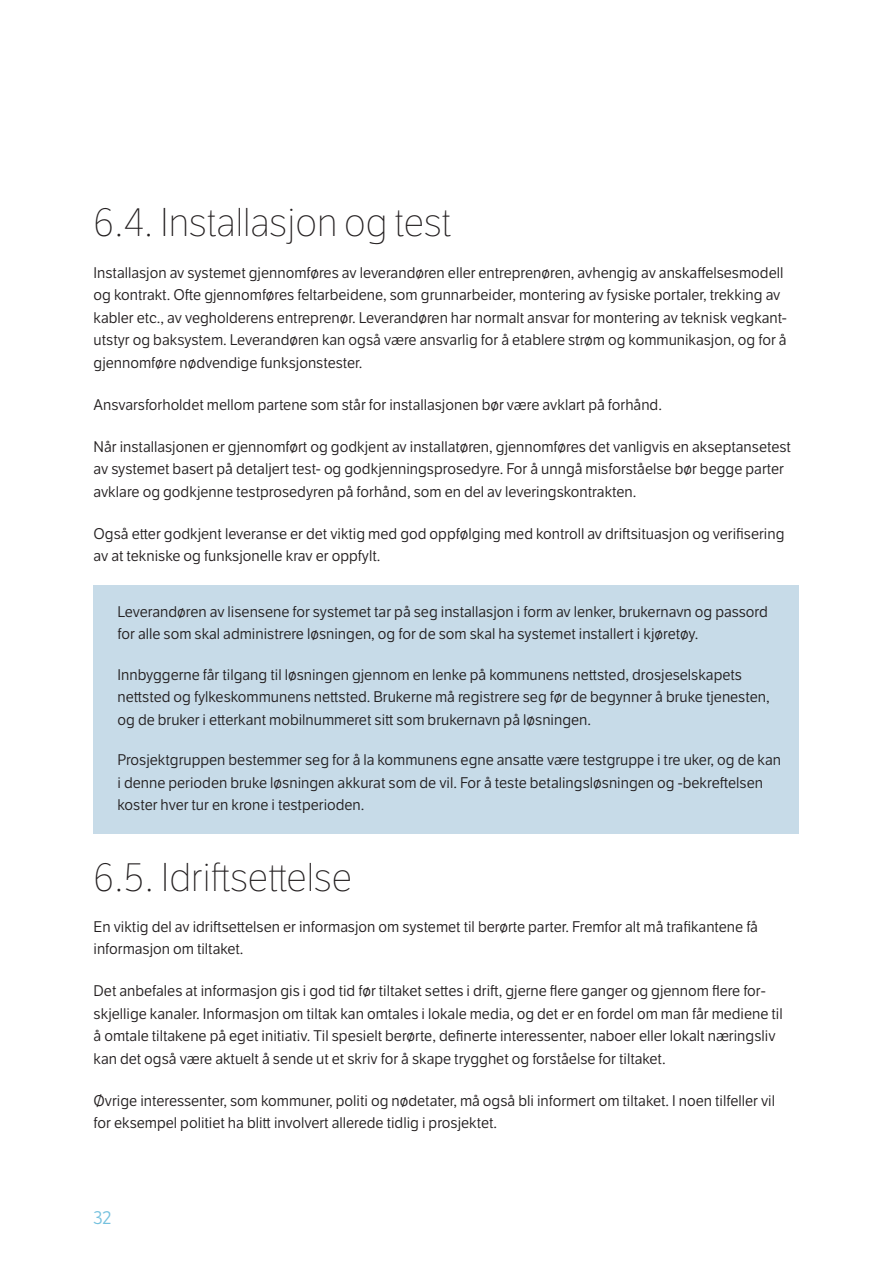
<style>
.page{position:relative;width:893px;height:1263px;background:#fff}
.page>*{position:absolute;margin:0;border:0;box-sizing:border-box;transform-origin:0 0}
.t1{font:100 39px "LFT Etica Display";color:#231f20}
.t2{font:18px "LFT Etica";color:#75c1de}
.t3{font:15px/22.5px "LFT Etica";color:#231f20}
</style>
<div class="page">
<div style="left:94px;top:585px;width:705px;height:248px;background:#c7dbe8"></div>
<h1 class="t1" style="left:94px;top:200px;width:359px">6.4. Installasjon og test</h1>
<p class="t3" style="left:94px;top:262px;width:695px">Installasjon av systemet gjennomføres av leverandøren eller entreprenøren, avhengig av anskaffelsesmodell og kontrakt. Ofte gjennomføres feltarbeidene, som grunnarbeider, montering av fysiske portaler, trekking av kabler etc., av vegholderens entreprenør. Leverandøren har normalt ansvar for montering av teknisk vegkant&shy;utstyr og baksystem. Leverandøren kan også være ansvarlig for å etablere strøm og kommunikasjon, og for å gjennomføre nødvendige funksjonstester.</p>
<p class="t3" style="left:94px;top:394px;width:570px">Ansvarsforholdet mellom partene som står for installasjonen bør være avklart på forhånd.</p>
<p class="t3" style="left:94px;top:436px;width:699px">Når installasjonen er gjennomført og godkjent av installatøren, gjennomføres det vanligvis en akseptansetest av systemet basert på detaljert test- og godkjenningsprosedyre. For å unngå misforståelse bør begge parter avklare og godkjenne testprosedyren på forhånd, som en del av leveringskontrakten.</p>
<p class="t3" style="left:94px;top:523px;width:692px">Også etter godkjent leveranse er det viktig med god oppfølging med kontroll av driftsituasjon og verifisering av at tekniske og funksjonelle krav er oppfylt.</p>
<p class="t3" style="left:118px;top:601px;width:652px">Leverandøren av lisensene for systemet tar på seg installasjon i form av lenker, brukernavn og passord for alle som skal administrere løsningen, og for de som skal ha systemet installert i kjøretøy.</p>
<p class="t3" style="left:118px;top:664px;width:654px">Innbyggerne får tilgang til løsningen gjennom en lenke på kommunens nettsted, drosjeselskapets nettsted og fylkeskommunens nettsted. Brukerne må registrere seg før de begynner å bruke tjenesten, og de bruker i etterkant mobilnummeret sitt som brukernavn på løsningen.</p>
<p class="t3" style="left:118px;top:749px;width:665px">Prosjektgruppen bestemmer seg for å la kommunens egne ansatte være testgruppe i tre uker, og de kan i denne perioden bruke løsningen akkurat som de vil. For å teste betalingsløsningen og -bekreftelsen koster hver tur en krone i testperioden.</p>
<h1 class="t1" style="left:94px;top:856px;width:260px">6.5. Idriftsettelse</h1>
<p class="t3" style="left:94px;top:916px;width:666px">En viktig del av idriftsettelsen er informasjon om systemet til berørte parter. Fremfor alt må trafikantene få informasjon om tiltaket.</p>
<p class="t3" style="left:94px;top:980px;width:691px">Det anbefales at informasjon gis i god tid før tiltaket settes i drift, gjerne flere ganger og gjennom flere for&shy;skjellige kanaler. Informasjon om tiltak kan omtales i lokale media, og det er en fordel om man får mediene til å omtale tiltakene på eget initiativ. Til spesielt berørte, definerte interessenter, naboer eller lokalt næringsliv kan det også være aktuelt å sende ut et skriv for å skape trygghet og forståelse for tiltaket.</p>
<p class="t3" style="left:94px;top:1090px;width:683px">Øvrige interessenter, som kommuner, politi og nødetater, må også bli informert om tiltaket. I noen tilfeller vil for eksempel politiet ha blitt involvert allerede tidlig i prosjektet.</p>
<p class="t2" style="left:94px;top:1207px;width:20px">32</p>
</div>
